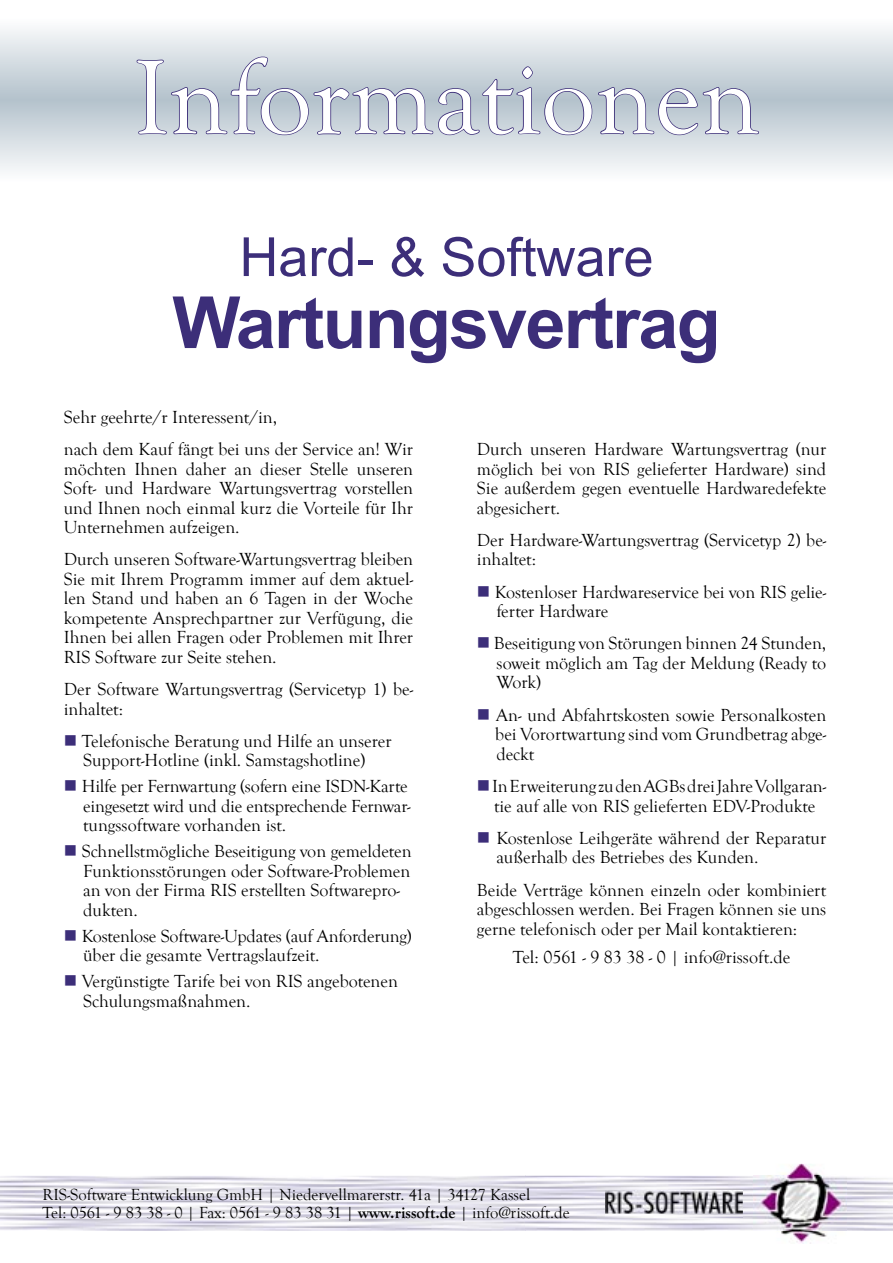
<style>
.page{position:relative;width:893px;height:1263px;background:#fff}
.page>*{position:absolute;margin:0;border:0;box-sizing:border-box;transform-origin:0 0}
.t1{font:108px "Goudy Old Style T";color:#fff}
.t2{font:700 72px "Arial";letter-spacing:-.025em;color:#3c2e79}
.t3{font:54px "Arial";color:#3c2e79}
.t4{font:18px/19.5px "Goudy Old Style T";color:#000}
.t5{font:16.5px/18px "Goudy Old Style T";color:#000}
.s1{color:#3c2e79}
.s2{font-weight:700}
</style>
<div class="page">
<svg style="left:0;top:29px;width:893px;height:142px"></svg>
<svg style="left:136px;top:56px;width:624px;height:80px;background:#b9c2cf"></svg>
<img style="left:754px;top:1164px;width:93px;height:80px">
<img style="left:754px;top:1176px;width:93px;height:54px">
<img style="left:605px;top:1190px;width:138px;height:27px">
<h1 class="t1" style="left:133px;top:39px;width:628px">Informationen</h1>
<h3 class="t3" style="left:239px;top:222px;width:416px">Hard- &amp; Software</h3>
<h2 class="t2" style="left:172px;top:275px;width:550px">Wartungsvertrag</h2>
<p class="t4" style="left:64px;top:401px;width:351px;line-height:32.2px">Sehr geehrte/r Interessent/in,<br>nach dem Kauf fängt bei uns der Service an! Wir</p>
<p class="t4" style="left:64px;top:459px;width:351px;text-align:justify">möchten Ihnen daher an dieser Stelle unseren Soft- und Hardware Wartungsvertrag vorstellen und Ihnen noch einmal kurz die Vorteile für Ihr Unternehmen aufzeigen.</p>
<p class="t4" style="left:64px;top:550px;width:351px;text-align:justify">Durch unseren Software-Wartungsvertrag bleiben Sie mit Ihrem Programm immer auf dem aktuel&shy;len Stand und haben an 6 Tagen in der Woche kompetente Ansprechpartner zur Verfügung, die Ihnen bei allen Fragen oder Problemen mit Ihrer RIS Software zur Seite stehen.</p>
<p class="t4" style="left:64px;top:680px;width:351px">Der Software Wartungsvertrag (Servicetyp 1) be&shy;inhaltet:</p>
<p class="t4" style="left:64px;top:732px;width:329px;text-align:center"><span class="s1">■</span> Telefonische Beratung und Hilfe an unserer<br>Support-Hotline (inkl. Samstagshotline)</p>
<p class="t4" style="left:83px;top:777px;width:329px;text-indent:-19px"><span class="s1">■</span> Hilfe per Fernwartung (sofern eine ISDN-Karte eingesetzt wird und die entsprechende Fernwar&shy;tungssoftware vorhanden ist.</p>
<p class="t4" style="left:83px;top:842px;width:330px;text-indent:-19px"><span class="s1">■</span> Schnellstmögliche Beseitigung von gemeldeten Funktionsstörungen oder Software-Problemen an von der Firma RIS erstellten Softwarepro&shy;dukten.</p>
<p class="t4" style="left:83px;top:926px;width:330px;text-indent:-19px"><span class="s1">■</span> Kostenlose Software-Updates (auf Anforderung) über die gesamte Vertragslaufzeit.</p>
<p class="t4" style="left:83px;top:972px;width:316px;text-indent:-19px"><span class="s1">■</span> Vergünstigte Tarife bei von RIS angebotenen<br>Schulungsmaßnahmen.</p>
<p class="t4" style="left:477px;top:440px;width:351px;text-align:justify">Durch unseren Hardware Wartungsvertrag (nur möglich bei von RIS gelieferter Hardware) sind Sie außerdem gegen eventuelle Hardwaredefekte abgesichert.</p>
<p class="t4" style="left:477px;top:531px;width:351px">Der Hardware-Wartungsvertrag (Servicetyp 2) be&shy;inhaltet:</p>
<p class="t4" style="left:496px;top:582px;width:331px;text-indent:-19px"><span class="s1">■</span> Kostenloser Hardwareservice bei von RIS gelie&shy;ferter Hardware</p>
<p class="t4" style="left:496px;top:634px;width:331px;text-align:justify;text-indent:-19px"><span class="s1">■</span> Beseitigung von Störungen binnen 24 Stunden, soweit möglich am Tag der Meldung (Ready to Work)</p>
<p class="t4" style="left:495px;top:705px;width:333px;text-align:justify;text-indent:-18px"><span class="s1">■</span> An- und Abfahrtskosten sowie Personalkosten bei Vorortwartung sind vom Grundbetrag abge&shy;deckt</p>
<p class="t4" style="left:477px;top:777px;width:351px;text-align:center"><span class="s1">■</span>In Erweiterung zu den AGBs drei Jahre Vollgaran&shy;tie auf alle von RIS gelieferten EDV-Produkte</p>
<p class="t4" style="left:496px;top:828px;width:331px;text-indent:-19px"><span class="s1">■</span> Kostenlose Leihgeräte während der Reparatur außerhalb des Betriebes des Kunden.</p>
<p class="t4" style="left:477px;top:880px;width:351px;text-align:justify">Beide Verträge können einzeln oder kombiniert abgeschlossen werden. Bei Fragen können sie uns gerne telefonisch oder per Mail kontaktieren:</p>
<p class="t4" style="left:513px;top:947px;width:279px">Tel: 0561 - 9 83 38 - 0 | info@rissoft.de</p>
<p class="t5" style="left:43px;top:1186px;width:529px">RIS-Software Entwicklung GmbH | Niedervellmarerstr. 41a | 34127 Kassel<br>Tel: 0561 - 9 83 38 - 0 | Fax: 0561 - 9 83 38 31 | <span class="s2">www.rissoft.de</span> | info@rissoft.de</p>
</div>
